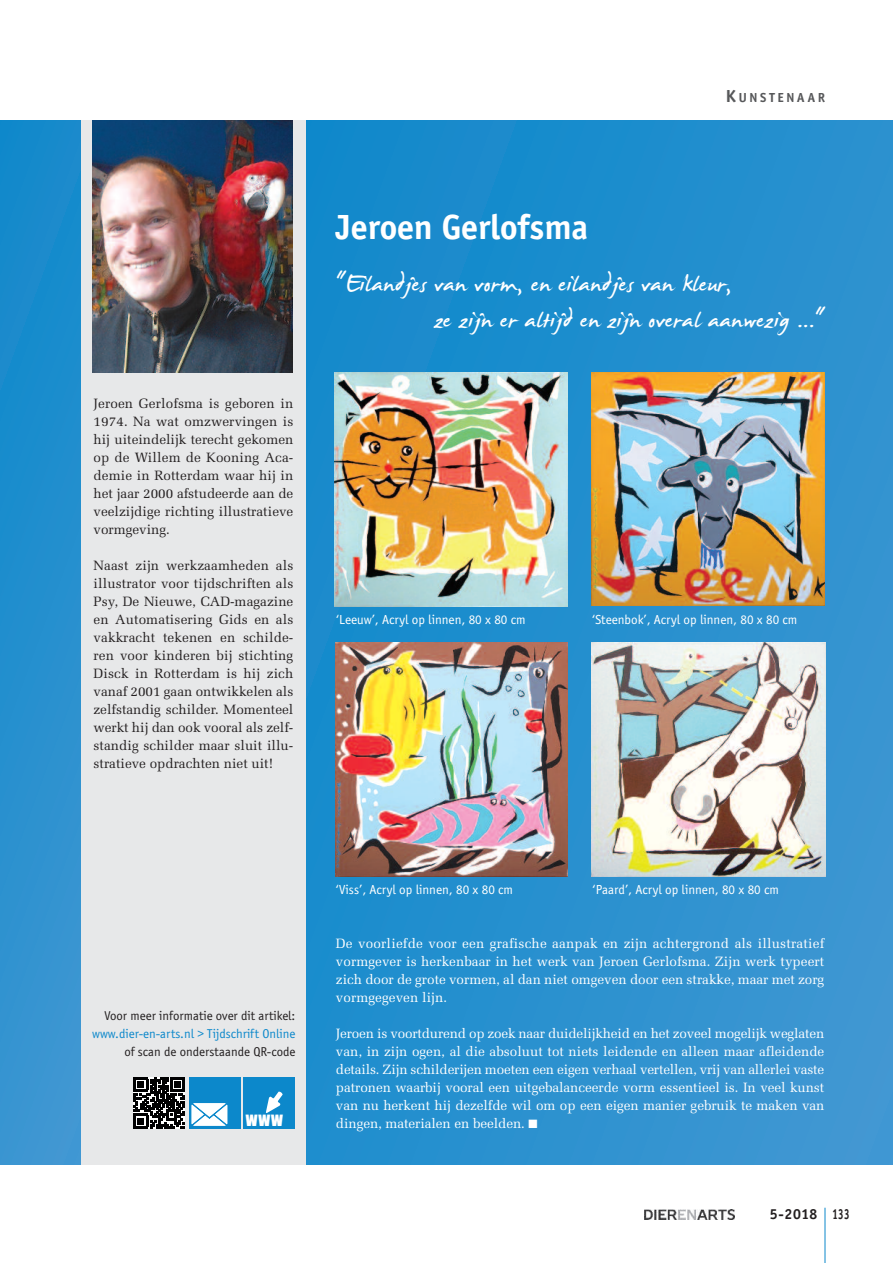
<style>
.page{position:relative;width:893px;height:1263px;background:#fff}
.page>*{position:absolute;margin:0;border:0;box-sizing:border-box;transform-origin:0 0}
.t1{font:39px/36px "James Fajardo";letter-spacing:.01em;color:#fff}
.t2{font:700 36px "Officina Sans";color:#fff}
.t3{font:17.55px "Impact";color:#fff}
.t4{font:700 15px "Officina Sans";letter-spacing:.035em;color:#231f20}
.t5{font:13.5px/18px "Melior";letter-spacing:-.005em;color:#fff;text-align:justify}
.t6{font:13.5px/18px "Melior";color:#231f20;text-align:justify}
.t7{font:13.5px "Officina Sans";color:#fff}
.t8{font:700 13.5px "Officina Sans";letter-spacing:.2em;color:#57585a}
.t9{font:13.2px "Officina Sans";color:#231f20}
.t10{font:13.2px "Officina Sans";color:#0c88cb}
.s1{font-size:18px}
</style>
<div class="page">
<hr style="left:825px;top:1208px;width:1px;height:55px;background:#0c88cb">
<img style="left:644px;top:1209px;width:91px;height:10px">
<div style="left:306px;top:120px;width:587px;height:1044px;background:linear-gradient(to right,#178bcb,#3895d1)"></div>
<div style="left:81px;top:120px;width:225px;height:1044px;background:#e7e8e9"></div>
<img style="left:93px;top:120px;width:199px;height:252px">
<svg style="left:134px;top:1077px;width:51px;height:51px;background:#414142"></svg>
<div style="left:189px;top:1077px;width:51px;height:51px;background:#0c88cb"></div>
<svg style="left:192px;top:1103px;width:35px;height:23px"></svg>
<div style="left:244px;top:1077px;width:51px;height:51px;background:#0c88cb"></div>
<svg style="left:266px;top:1091px;width:17px;height:22px"></svg>
<div style="left:0;top:120px;width:81px;height:1044px;background:linear-gradient(to bottom,#1089cb,#3d97d2)"></div>
<img style="left:591px;top:373px;width:234px;height:232px">
<img style="left:335px;top:642px;width:232px;height:234px">
<img style="left:591px;top:642px;width:234px;height:234px">
<img style="left:334px;top:372px;width:234px;height:234px">
<p class="t8" style="left:726px;top:89px;width:100px"><span class="s1">K</span>UNSTENAAR</p>
<p class="t6" style="left:94px;top:394px;width:201px">Jeroen Gerlofsma is geboren in 1974. Na wat omzwervingen is hij uiteindelijk terecht gekomen op de Willem de Kooning Aca&shy;demie in Rotterdam waar hij in het jaar 2000 afstudeerde aan de veelzijdige richting illustratieve vormgeving.</p>
<p class="t6" style="left:94px;top:556px;width:201px">Naast zijn werkzaamheden als illustrator voor tijdschriften als Psy, De Nieuwe, CAD-magazine en Automatisering Gids en als vakkracht tekenen en schilde&shy;ren voor kinderen bij stichting Disck in Rotterdam is hij zich vanaf 2001 gaan ontwikkelen als zelfstandig schilder. Momenteel werkt hij dan ook vooral als zelf&shy;standig schilder maar sluit illu&shy;stratieve opdrachten niet uit!</p>
<h2 class="t2" style="left:336px;top:205px;width:254px">Jeroen Gerlofsma</h2>
<h1 class="t1" style="left:434px;top:269px;width:391px;text-indent:-98px">"Eilandjes van vorm, en eilandjes van kleur,<br>ze zijn er altijd en zijn overal aanwezig ..."</h1>
<p class="t7" style="left:336px;top:611px;width:191px">‘Leeuw’, Acryl op linnen, 80 x 80 cm</p>
<p class="t7" style="left:592px;top:611px;width:207px">‘Steenbok’, Acryl op linnen, 80 x 80 cm</p>
<p class="t9" style="left:104px;top:1008px;width:193px">Voor meer informatie over dit artikel:</p>
<p class="t10" style="left:92px;top:1026px;width:205px">www.dier-en-arts.nl &gt; Tijdschrift Online</p>
<p class="t9" style="left:124px;top:1044px;width:172px">of scan de onderstaande QR-code</p>
<p class="t3" style="left:246px;top:1108px;width:39px">WWW</p>
<p class="t7" style="left:336px;top:881px;width:179px">‘Viss’, Acryl op linnen, 80 x 80 cm</p>
<p class="t7" style="left:593px;top:881px;width:188px">‘Paard’, Acryl op linnen, 80 x 80 cm</p>
<p class="t5" style="left:336px;top:934px;width:490px">De voorliefde voor een grafische aanpak en zijn achtergrond als illustratief vormgever is herkenbaar in het werk van Jeroen Gerlofsma. Zijn werk typeert zich door de grote vormen, al dan niet omgeven door een strakke, maar met zorg vormgegeven lijn.</p>
<p class="t5" style="left:336px;top:1024px;width:490px">Jeroen is voortdurend op zoek naar duidelijkheid en het zoveel mogelijk weglaten van, in zijn ogen, al die absoluut tot niets leidende en alleen maar afleidende details. Zijn schilderijen moeten een eigen verhaal vertellen, vrij van allerlei vaste patronen waarbij vooral een uitgebalanceerde vorm essentieel is. In veel kunst van nu herkent hij dezelfde wil om op een eigen manier gebruik te maken van dingen, materialen en beelden. ■</p>
<p class="t4" style="left:770px;top:1205px;width:81px">5-2018 133</p>
</div>
